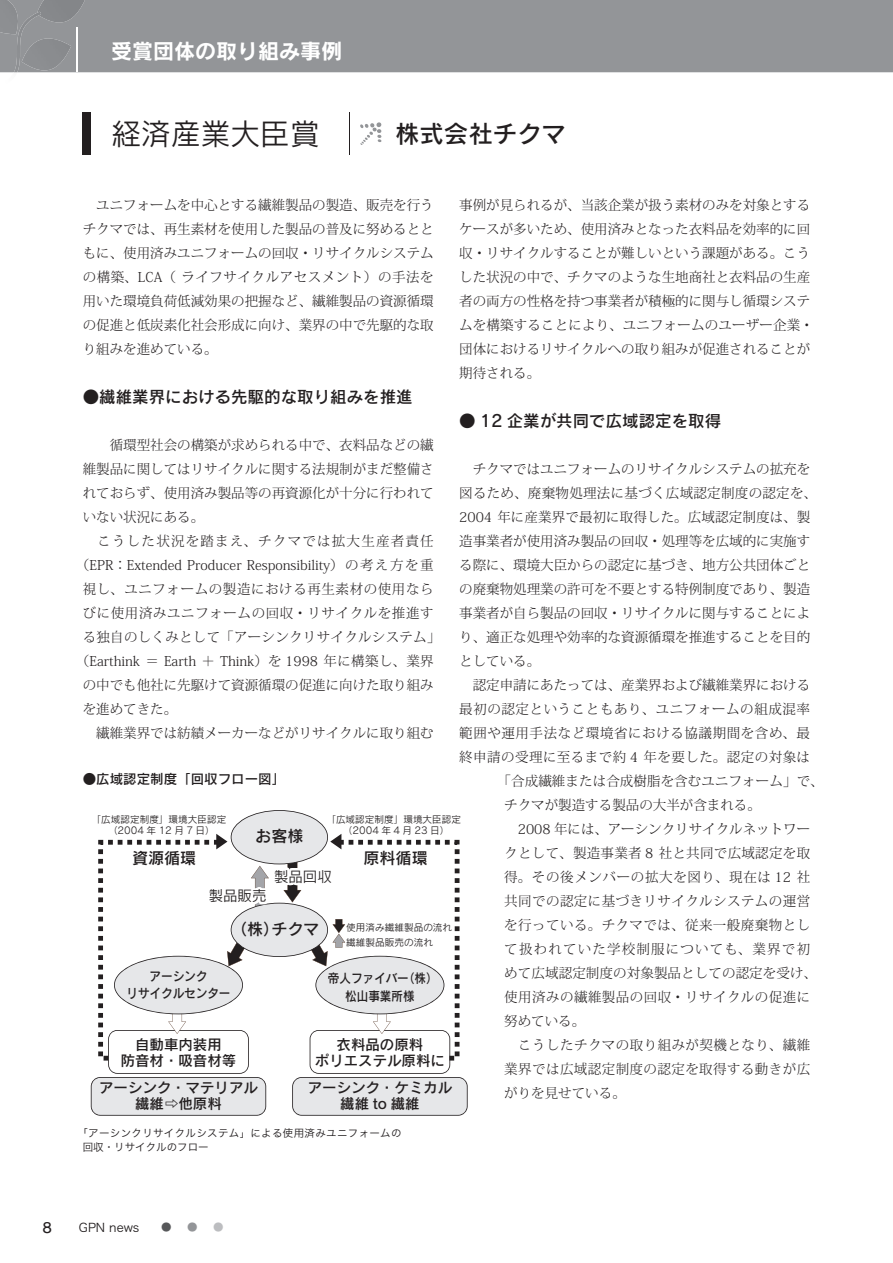
<style>
.page{position:relative;width:893px;height:1263px;background:#fff}
.page>*{position:absolute;margin:0;border:0;box-sizing:border-box;transform-origin:0 0}
.t1{font:29.7px "Rodin Pro M";color:#231f20}
.t2{font:24.45px "Rodin Pro DB";color:#231f20}
.t3{font:21px "Rodin Pro B";color:#fff}
.t4{font:16.5px "Rodin Pro DB";color:#231f20}
.t5{font:16.05px "Rodin Pro DB 90 pv RKSJ H";color:#231f20}
.t6{font:14.4px/16px "Rodin Pro DB 90 pv RKSJ H";color:#231f20;text-align:center}
.t7{font:14.4px "Rodin Pro M 90 pv RKSJ H";color:#231f20}
.t8{font:300 13.5px/24px "Koz Min Pro";color:#231f20;text-align:justify}
.t9{font:300 13.5px "Koz Min Pro";letter-spacing:.045em;color:#231f20}
.t10{font:300 13.5px "Koz Min Pro";letter-spacing:.035em;color:#231f20}
.t11{font:300 13.5px "Koz Min Pro";letter-spacing:.02em;color:#231f20}
.t12{font:300 13.5px "Koz Min Pro";letter-spacing:.03em;color:#231f20}
.t13{font:300 13.5px "Koz Min Pro";letter-spacing:.09em;color:#231f20}
.t14{font:300 13.5px "Koz Min Pro";letter-spacing:.085em;color:#231f20}
.t15{font:13.5px "Rodin Pro DB";color:#231f20}
.t16{font:12.9px/17.7px "Rodin Pro DB 90 pv RKSJ H";color:#231f20;text-align:center;scale:.9 1}
.t17{font:12px "Hira Kaku Pro W3";color:#231f20}
.t18{font:10.5px/13.5px "Hira Kaku Pro W3";letter-spacing:.03em;color:#231f20}
.t19{font:10.5px "Hira Kaku Pro W3";color:#57585a}
.t20{font:10.5px "Hira Kaku Pro W3";color:#bcbdc0}
.t21{font:9.6px/11.2px "Rodin Pro M 90 pv RKSJ H";color:#231f20;text-align:center}
.s1{font-family:"Rodin Pro DB";font-size:13.8px}
.s2{color:#939598}
</style>
<div class="page">
<div style="left:0;top:0;width:893px;height:72px;background:#939598"></div>
<img style="left:37px;top:0;width:48px;height:23px">
<img style="left:41px;top:38px;width:30px;height:32px">
<img style="left:0;top:0;width:20px;height:34px">
<svg style="left:2px;top:72px;width:15px;height:1px"></svg>
<img style="left:14px;top:12px;width:27px;height:60px">
<div style="left:83px;top:112px;width:8px;height:43px;background:#231f20"></div>
<svg style="left:360px;top:122px;width:21px;height:23px"></svg>
<hr style="left:349px;top:112px;width:1px;height:43px;background:#231f20">
<hr style="left:77px;top:28px;width:1px;height:44px;background:#fff">
<svg style="left:91px;top:810px;width:377px;height:306px"></svg>
<h3 class="t3" style="left:111px;top:37px;width:232px">受賞団体の取り組み事例</h3>
<h1 class="t1" style="left:111px;top:114px;width:210px">経済産業大臣賞</h1>
<h2 class="t2" style="left:395px;top:118px;width:173px">株式会社チクマ</h2>
<p class="t8" style="left:459px;top:193px;width:356px;text-align:left">事例が見られるが、当該企業が扱う素材のみを対象とするケースが多いため、使用済みとなった衣料品を効率的に回収・リサイクルすることが難しいという課題がある。こうした状況の中で、チクマのような生地商社と衣料品の生産者の両方の性格を持つ事業者が積極的に関与し循環システムを構築することにより、ユニフォームのユーザー企業・団体におけるリサイクルへの取り組みが促進されることが期待される。</p>
<p class="t4" style="left:459px;top:410px;width:264px">● 12 企業が共同で広域認定を取得</p>
<p class="t8" style="left:459px;top:457px;width:353px">　チクマではユニフォームのリサイクルシステムの拡充を</p>
<p class="t11" style="left:459px;top:484px;width:359px">図るため、廃棄物処理法に基づく広域認定制度の認定を、</p>
<p class="t8" style="left:459px;top:505px;width:353px">2004 年に産業界で最初に取得した。広域認定制度は、製</p>
<p class="t8" style="left:459px;top:529px;width:353px">造事業者が使用済み製品の回収・処理等を広域的に実施す</p>
<p class="t8" style="left:459px;top:553px;width:353px">る際に、環境大臣からの認定に基づき、地方公共団体ごと</p>
<p class="t8" style="left:459px;top:577px;width:353px">の廃棄物処理業の許可を不要とする特例制度であり、製造</p>
<p class="t8" style="left:459px;top:601px;width:353px">事業者が自ら製品の回収・リサイクルに関与することによ</p>
<p class="t8" style="left:459px;top:625px;width:353px">り、適正な処理や効率的な資源循環を推進することを目的</p>
<p class="t8" style="left:459px;top:649px;width:96px">としている。　</p>
<p class="t8" style="left:459px;top:673px;width:353px">　認定申請にあたっては、産業界および繊維業界における</p>
<p class="t9" style="left:459px;top:700px;width:352px">最初の認定ということもあり、ユニフォームの組成混率</p>
<p class="t9" style="left:459px;top:724px;width:352px">範囲や運用手法など環境省における協議期間を含め、最</p>
<p class="t10" style="left:459px;top:748px;width:352px">終申請の受理に至るまで約 4 年を要した。認定の対象は</p>
<p class="t8" style="left:498px;top:769px;width:328px">「合成繊維または合成樹脂を含むユニフォーム」で、</p>
<p class="t8" style="left:504px;top:793px;width:258px">チクマが製造する製品の大半が含まれる。</p>
<p class="t8" style="left:504px;top:817px;width:307px">　2008 年には、アーシンクリサイクルネットワー</p>
<p class="t11" style="left:504px;top:844px;width:307px">クとして、製造事業者 8 社と共同で広域認定を取</p>
<p class="t9" style="left:504px;top:868px;width:307px">得。その後メンバーの拡大を図り、現在は 12 社</p>
<p class="t12" style="left:504px;top:892px;width:307px">共同での認定に基づきリサイクルシステムの運営</p>
<p class="t10" style="left:504px;top:916px;width:307px">を行っている。チクマでは、従来一般廃棄物とし</p>
<p class="t14" style="left:504px;top:940px;width:307px">て扱われていた学校制服についても、業界で初</p>
<p class="t8" style="left:504px;top:961px;width:314px">めて広域認定制度の対象製品としての認定を受け、</p>
<p class="t10" style="left:504px;top:988px;width:307px">使用済みの繊維製品の回収・リサイクルの促進に</p>
<p class="t8" style="left:504px;top:1009px;width:96px">努めている。　</p>
<p class="t10" style="left:504px;top:1036px;width:307px">　こうしたチクマの取り組みが契機となり、繊維</p>
<p class="t12" style="left:504px;top:1060px;width:307px">業界では広域認定制度の認定を取得する動きが広</p>
<p class="t8" style="left:504px;top:1081px;width:123px">がりを見せている。</p>
<p class="t8" style="left:83px;top:193px;width:352px">　ユニフォームを中心とする繊維製品の製造、販売を行うチクマでは、再生素材を使用した製品の普及に努めるとともに、使用済みユニフォームの回収・リサイクルシステムの構築、LCA（ ライフサイクルアセスメント）の手法を用いた環境負荷低減効果の把握など、繊維製品の資源循環の促進と低炭素化社会形成に向け、業界の中で先駆的な取り組みを進めている。</p>
<p class="t4" style="left:83px;top:386px;width:331px">●繊維業界における先駆的な取り組みを推進</p>
<p class="t8" style="left:96px;top:433px;width:339px">　循環型社会の構築が求められる中で、衣料品などの繊</p>
<p class="t8" style="left:83px;top:457px;width:352px">維製品に関してはリサイクルに関する法規制がまだ整備さ</p>
<p class="t8" style="left:83px;top:481px;width:352px">れておらず、使用済み製品等の再資源化が十分に行われて</p>
<p class="t8" style="left:83px;top:505px;width:123px">いない状況にある。</p>
<p class="t13" style="left:83px;top:532px;width:353px">　こうした状況を踏まえ、チクマでは拡大生産者責任</p>
<p class="t8" style="left:76px;top:553px;width:359px">（EPR：Extended Producer Responsibility）の考え方を重</p>
<p class="t9" style="left:83px;top:580px;width:352px">視し、ユニフォームの製造における再生素材の使用なら</p>
<p class="t9" style="left:83px;top:604px;width:352px">びに使用済みユニフォームの回収・リサイクルを推進す</p>
<p class="t11" style="left:83px;top:628px;width:359px">る独自のしくみとして「アーシンクリサイクルシステム」</p>
<p class="t8" style="left:76px;top:649px;width:359px">（Earthink ＝ Earth ＋ Think）を 1998 年に構築し、業界</p>
<p class="t8" style="left:83px;top:673px;width:352px">の中でも他社に先駆けて資源循環の促進に向けた取り組み</p>
<p class="t8" style="left:83px;top:697px;width:110px">を進めてきた。　</p>
<p class="t8" style="left:83px;top:721px;width:352px">　繊維業界では紡績メーカーなどがリサイクルに取り組む</p>
<p class="t15" style="left:83px;top:770px;width:204px">●広域認定制度「回収フロー図」</p>
<p class="t21" style="left:92px;top:814px;width:136px">「広域認定制度」環境大臣認定（2004年 12 月 7 日）</p>
<p class="t21" style="left:326px;top:814px;width:136px">「広域認定制度」環境大臣認定</p>
<p class="t5" style="left:255px;top:825px;width:50px">お客様</p>
<p class="t21" style="left:343px;top:825px;width:108px">（2004 年 4 月 23 日）</p>
<p class="t5" style="left:132px;top:847px;width:66px">資源循環</p>
<p class="t5" style="left:364px;top:847px;width:66px">原料循環</p>
<p class="t7" style="left:274px;top:867px;width:59px">製品回収</p>
<p class="t7" style="left:209px;top:886px;width:59px">製品販売</p>
<p class="t5" style="left:231px;top:918px;width:90px">（株）チクマ</p>
<p class="t21" style="left:346px;top:921px;width:107px">使用済み繊維製品の流れ</p>
<p class="t21" style="left:346px;top:936px;width:88px">繊維製品販売の流れ</p>
<p class="t16" style="left:127px;top:966px;width:117px">アーシンク<br>リサイクルセンター</p>
<p class="t16" style="left:328px;top:969px;width:123px">帝人ファイバー（株）松山事業所様</p>
<p class="t6" style="left:121px;top:1035px;width:117px">自動車内装用<br>防音材・吸音材等</p>
<p class="t6" style="left:315px;top:1035px;width:131px">衣料品の原料<br>ポリエステル原料に</p>
<p class="t6" style="left:99px;top:1079px;width:160px">アーシンク・マテリアル繊維⇨他原料</p>
<p class="t6" style="left:308px;top:1079px;width:146px">アーシンク・ケミカル繊維 to 繊維</p>
<p class="t18" style="left:83px;top:1126px;width:320px;text-indent:-5px">「アーシンクリサイクルシステム」による使用済みユニフォームの回収・リサイクルのフロー</p>
<p class="t17" style="left:43px;top:1217px;width:98px"><span class="s1">8</span> 　GPN news</p>
<p class="t19" style="left:161px;top:1218px;width:38px">● <span class="s2">●</span></p>
<p class="t20" style="left:213px;top:1218px;width:12px">●</p>
</div>
